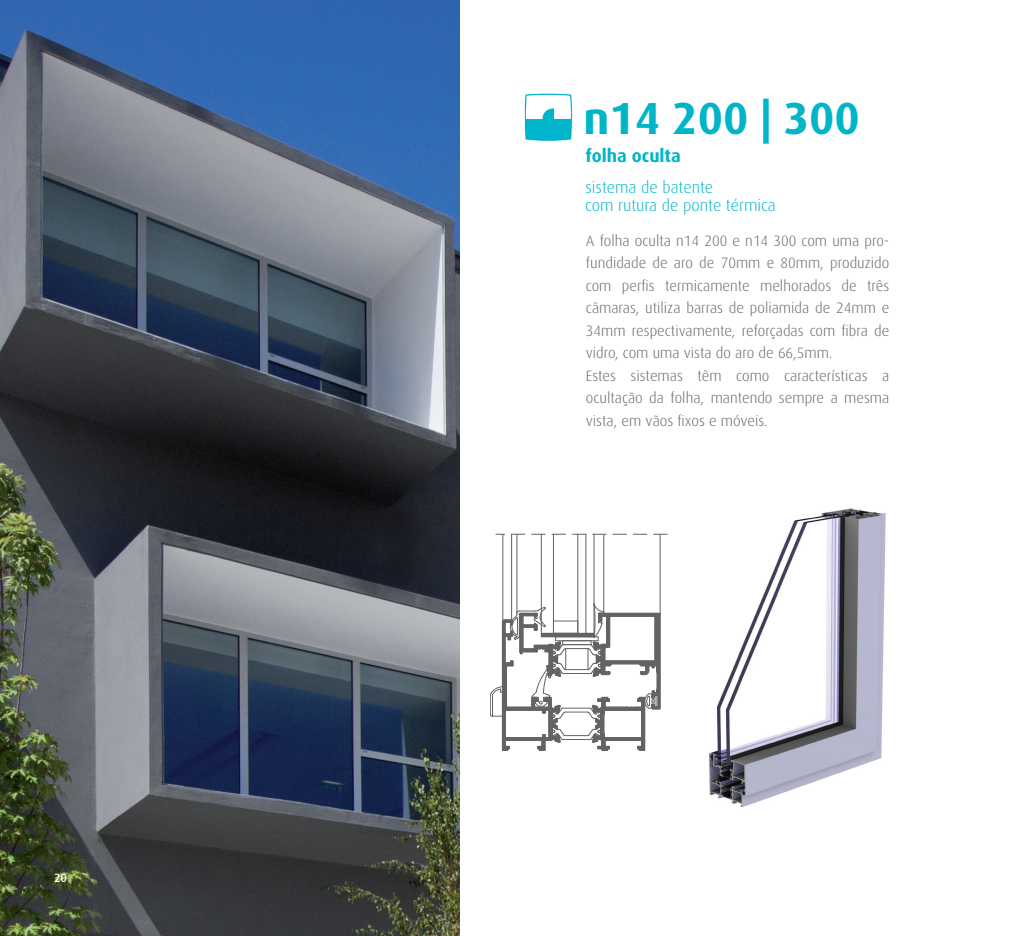
<style>
.page{position:relative;width:1021px;height:936px;background:#fff}
.page>*{position:absolute;margin:0;border:0;box-sizing:border-box;transform-origin:0 0}
.t1{font:700 45px "Dax";color:#00b5c8}
.t2{font:700 18px "Dax";color:#00b5c8}
.t3{font:300 16.5px/17.9px "Dax";color:#00b5c8}
.t4{font:300 15px/22.5px "Dax";color:#616569}
.t5{font:500 12px "Dax";color:#fff}
</style>
<div class="page">
<img style="left:709px;top:508px;width:177px;height:300px">
<svg style="left:524px;top:93px;width:48px;height:48px"></svg>
<hr style="left:541px;top:534px;width:1px;height:99px;background:#636366">
<hr style="left:553px;top:534px;width:1px;height:99px;background:#636366">
<hr style="left:593px;top:534px;width:1px;height:99px;background:#636366">
<hr style="left:585px;top:534px;width:1px;height:99px;background:#636366">
<hr style="left:577px;top:534px;width:1px;height:99px;background:#636366">
<svg style="left:496px;top:534px;width:171px;height:1px"></svg>
<hr style="left:502px;top:534px;width:1px;height:87px;background:#636366">
<hr style="left:511px;top:534px;width:1px;height:86px;background:#636366">
<hr style="left:603px;top:534px;width:1px;height:78px;background:#636366">
<hr style="left:660px;top:534px;width:1px;height:80px;background:#636366">
<svg style="left:490px;top:603px;width:170px;height:148px"></svg>
<hr style="left:516px;top:534px;width:1px;height:79px;background:#636366">
<img style="left:0;top:0;width:459px;height:935px">
<p class="t5" style="left:54px;top:871px;width:15px">20</p>
<h1 class="t1" style="left:583px;top:93px;width:278px">n14 200 | 300</h1>
<p class="t2" style="left:585px;top:145px;width:97px">folha oculta</p>
<p class="t3" style="left:585px;top:178px;width:192px">sistema de batente<br>com rutura de ponte térmica</p>
<p class="t4" style="left:586px;top:229px;width:305px">A folha oculta n14 200 e n14 300 com uma pro&shy;fundidade de aro de 70mm e 80mm, produzido com perfis termicamente melhorados de três câmaras, utiliza barras de poliamida de 24mm e 34mm respectivamente, reforçadas com fibra de vidro, com uma vista do aro de 66,5mm.<br>Estes sistemas têm como características a ocultação da folha, mantendo sempre a mesma vista, em vãos fixos e móveis.</p>
</div>
